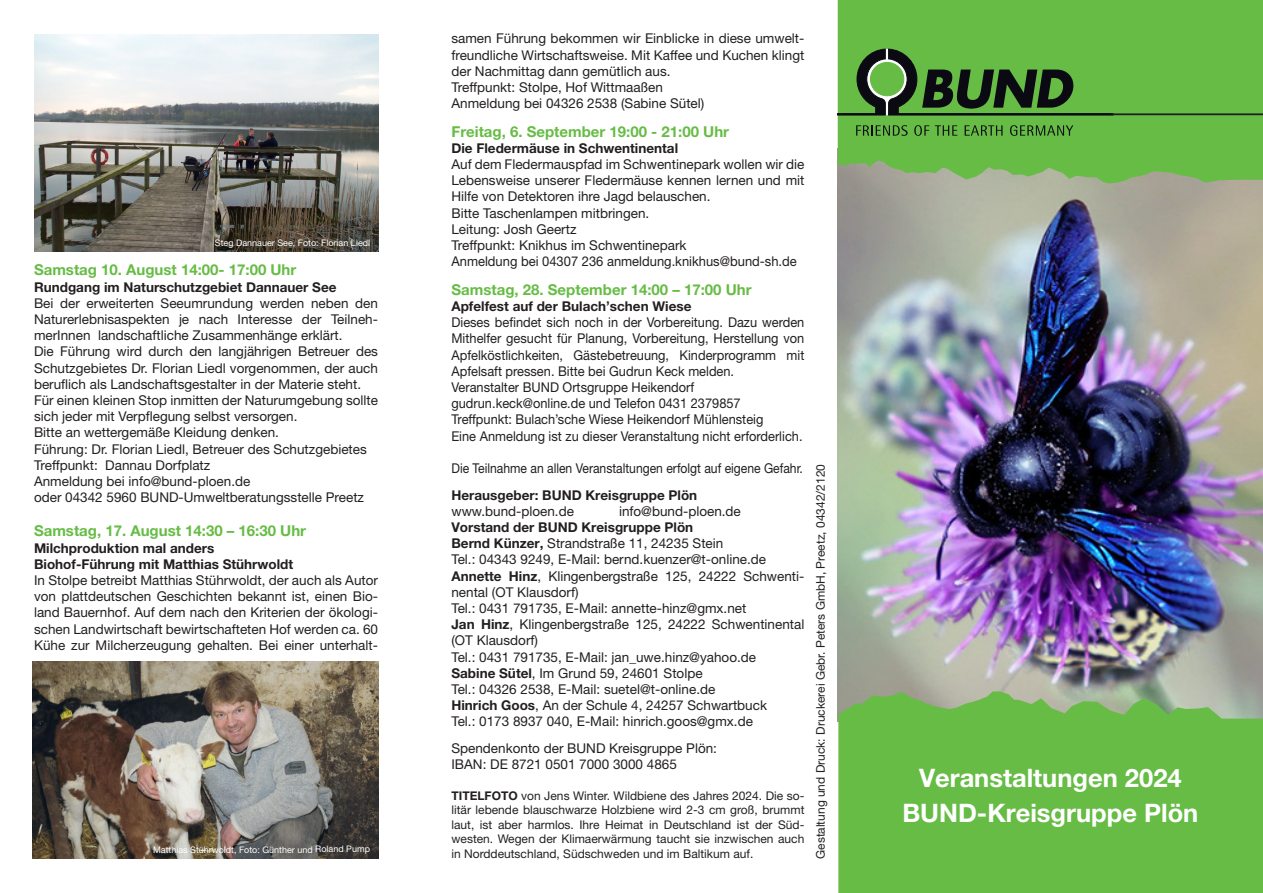
<style>
.page{position:relative;width:1263px;height:893px;background:#fff}
.page>*{position:absolute;margin:0;border:0;box-sizing:border-box;transform-origin:0 0}
.t1{font:700 25.5px/34.8px "Helvetica Neue";color:#fff;text-align:center}
.t2{font:700 15px "Helvetica Neue";color:#66bc45}
.t3{font:13.5px/16.2px "Helvetica Neue";color:#231f20}
.t4{font:13.5px/16.2px "Helvetica Neue";color:#231f20;scale:.95 1}
.t5{font:700 13.5px/16.2px "Helvetica Neue";color:#231f20}
.t6{font:13.5px "Helvetica Neue";color:#231f20;scale:.9 1}
.t7{font:12px/14.4px "Helvetica Neue";color:#231f20;text-align:justify}
.t8{font:9px "Helvetica Neue";letter-spacing:-.005em;color:#fff}
.s1{font-weight:700}
</style>
<div class="page">
<img style="left:838px;top:183px;width:425px;height:508px">
<svg style="left:838px;top:691px;width:425px;height:202px;fill:#66bc45"></svg>
<img style="left:34px;top:34px;width:344px;height:218px">
<img style="left:32px;top:662px;width:346px;height:197px">
<svg style="left:838px;top:0;width:425px;height:183px;fill:#66bc45"></svg>
<svg style="left:838px;top:49px;width:275px;height:66px"></svg>
<svg style="left:856px;top:125px;width:52px;height:11px"></svg>
<svg style="left:914px;top:125px;width:15px;height:11px"></svg>
<svg style="left:935px;top:125px;width:22px;height:11px"></svg>
<svg style="left:965px;top:125px;width:37px;height:11px"></svg>
<svg style="left:1010px;top:125px;width:63px;height:11px"></svg>
<hr style="left:1111px;top:113px;width:152px;height:2px;background:#231f20">
<p class="t8" style="left:215px;top:238px;width:157px">Steg Dannauer See, Foto: Florian Liedl</p>
<p class="t2" style="left:34px;top:261px;width:264px">Samstag 10. August 14:00- 17:00 Uhr</p>
<p class="t5" style="left:34px;top:278px;width:304px">Rundgang im Naturschutzgebiet Dannauer See</p>
<p class="t3" style="left:34px;top:295px;width:345px">Bei der erweiterten Seeumrundung werden neben den Naturerlebnisaspekten je nach Interesse der Teilneh&shy;merInnen landschaftliche Zusammenhänge erklärt.<br>Die Führung wird durch den langjährigen Betreuer des Schutzgebietes Dr. Florian Liedl vorgenommen, der auch beruflich als Landschaftsgestalter in der Materie steht.<br>Für einen kleinen Stop inmitten der Naturumgebung sollte sich jeder mit Verpflegung selbst versorgen.<br>Bitte an wettergemäße Kleidung denken.<br>Führung: Dr. Florian Liedl, Betreuer des Schutzgebietes Treffpunkt: Dannau Dorfplatz<br>Anmeldung bei info@bund-ploen.de<br>oder 04342 5960 BUND-Umweltberatungsstelle Preetz</p>
<p class="t2" style="left:34px;top:522px;width:274px">Samstag, 17. August 14:30 – 16:30 Uhr</p>
<p class="t5" style="left:34px;top:539px;width:261px">Milchproduktion mal anders<br>Biohof-Führung mit Matthias Stührwoldt</p>
<p class="t3" style="left:34px;top:572px;width:346px;text-align:justify">In Stolpe betreibt Matthias Stührwoldt, der auch als Autor von plattdeutschen Geschichten bekannt ist, einen Bio&shy;land Bauernhof. Auf dem nach den Kriterien der ökologi&shy;schen Landwirtschaft bewirtschafteten Hof werden ca. 60<br>Kühe zur Milcherzeugung gehalten. Bei einer unterhalt-</p>
<p class="t8" style="left:153px;top:844px;width:219px">Matthias Stührwoldt, Foto: Günther und Roland Pump</p>
<p class="t3" style="left:451px;top:30px;width:354px">samen Führung bekommen wir Einblicke in diese umwelt&shy;freundliche Wirtschaftsweise. Mit Kaffee und Kuchen klingt der Nachmittag dann gemütlich aus.<br>Treffpunkt: Stolpe, Hof Wittmaaßen<br>Anmeldung bei 04326 2538 (Sabine Sütel)</p>
<p class="t2" style="left:451px;top:122px;width:279px">Freitag, 6. September 19:00 - 21:00 Uhr</p>
<p class="t5" style="left:451px;top:140px;width:228px">Die Fledermäuse in Schwentinental</p>
<p class="t3" style="left:451px;top:156px;width:354px">Auf dem Fledermauspfad im Schwentinepark wollen wir die Lebensweise unserer Fledermäuse kennen lernen und mit Hilfe von Detektoren ihre Jagd belauschen.<br>Bitte Taschenlampen mitbringen.<br>Leitung: Josh Geertz<br>Treffpunkt: Knikhus im Schwentinepark<br>Anmeldung bei 04307 236 anmeldung.knikhus@bund-sh.de</p>
<p class="t2" style="left:451px;top:280px;width:302px">Samstag, 28. September 14:00 – 17:00 Uhr</p>
<p class="t5" style="left:451px;top:298px;width:241px">Apfelfest auf der Bulach’schen Wiese</p>
<p class="t4" style="left:451px;top:314px;width:373px">Dieses befindet sich noch in der Vorbereitung. Dazu werden Mithelfer gesucht für Planung, Vorbereitung, Herstellung von Apfelköstlichkeiten, Gästebetreuung, Kinderprogramm mit Apfelsaft pressen. Bitte bei Gudrun Keck melden.<br>Veranstalter BUND Ortsgruppe Heikendorf gudrun.keck@online.de und Telefon 0431 2379857<br>Treffpunkt: Bulach’sche Wiese Heikendorf Mühlensteig<br>Eine Anmeldung ist zu dieser Veranstaltung nicht erforderlich.</p>
<p class="t6" style="left:451px;top:460px;width:392px">Die Teilnahme an allen Veranstaltungen erfolgt auf eigene Gefahr.</p>
<p class="t5" style="left:451px;top:486px;width:247px">Herausgeber: BUND Kreisgruppe Plön</p>
<p class="t3" style="left:451px;top:503px;width:124px">www.bund-ploen.de</p>
<p class="t3" style="left:619px;top:503px;width:123px">info@bund-ploen.de</p>
<p class="t3" style="left:451px;top:519px;width:354px"><span class="s1">Vorstand der BUND Kreisgruppe Plön<br>Bernd Künzer,</span> Strandstraße 11, 24235 Stein<br>Tel.: 04343 9249, E-Mail: bernd.kuenzer@t-online.de <span class="s1">Annette Hinz</span>, Klingenbergstraße 125, 24222 Schwenti&shy;nental (OT Klausdorf)<br>Tel.: 0431 791735, E-Mail: annette-hinz@gmx.net<br><span class="s1">Jan Hinz</span>, Klingenbergstraße 125, 24222 Schwentinental (OT Klausdorf)<br>Tel.: 0431 791735, E-Mail: jan_uwe.hinz@yahoo.de<br><span class="s1">Sabine Sütel</span>, Im Grund 59, 24601 Stolpe<br>Tel.: 04326 2538, E-Mail: suetel@t-online.de<br><span class="s1">Hinrich Goos</span>, An der Schule 4, 24257 Schwartbuck<br>Tel.: 0173 8937 040, E-Mail: hinrich.goos@gmx.de</p>
<p class="t3" style="left:451px;top:740px;width:267px">Spendenkonto der BUND Kreisgruppe Plön:<br>IBAN: DE 8721 0501 7000 3000 4865</p>
<p class="t7" style="left:451px;top:788px;width:354px"><span class="s1">TITELFOTO</span> von Jens Winter. Wildbiene des Jahres 2024. Die so&shy;litär lebende blauschwarze Holzbiene wird 2-3 cm groß, brummt laut, ist aber harmlos. Ihre Heimat in Deutschland ist der Süd&shy;westen. Wegen der Klimaerwärmung taucht sie inzwischen auch in Norddeutschland, Südschweden und im Baltikum auf.</p>
<p class="t7" style="left:813px;top:859px;width:397px;rotate:-90deg">Gestaltung und Druck: Druckerei Gebr. Peters GmbH, Preetz, 04342/2120</p>
<h1 class="t1" style="left:902px;top:760px;width:298px">Veranstaltungen 2024<br>BUND-Kreisgruppe Plön</h1>
</div>
